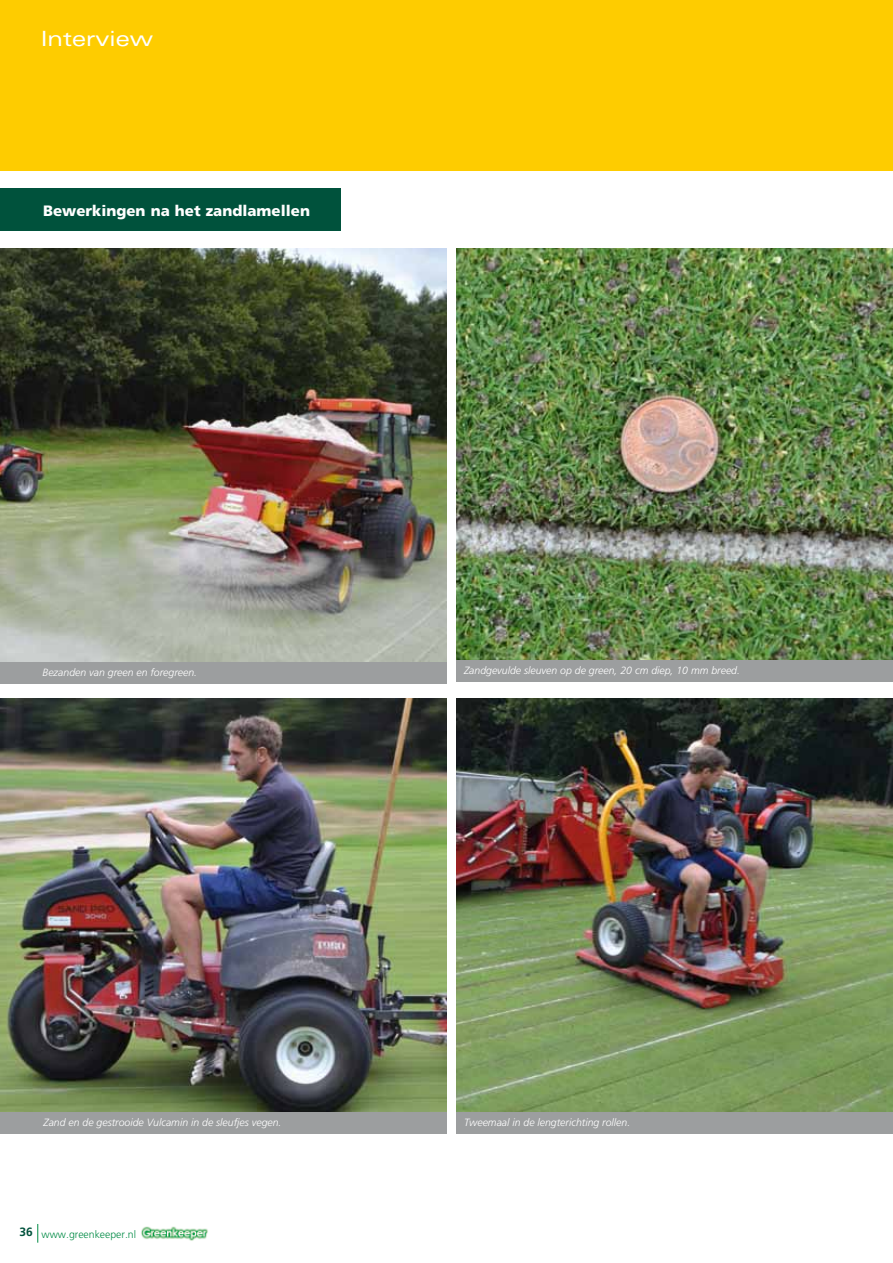
<style>
.page{position:relative;width:893px;height:1263px;background:#fff}
.page>*{position:absolute;margin:0;border:0;box-sizing:border-box;transform-origin:0 0}
.t1{font:expanded 21px "Univers";color:#fff}
.t2{font:900 15px "Frutiger";color:#fff}
.t3{font:italic 300 10.5px "Frutiger";color:#fff}
.t4{font:300 10.5px "Frutiger";color:#008b45}
.s1{font-weight:700;font-size:12px;color:#00523c}
</style>
<div class="page">
<img style="left:141px;top:1226px;width:67px;height:15px">
<svg style="left:38px;top:1224px;width:1px;height:19px"></svg>
<div style="left:0;top:0;width:893px;height:170px;background:#fecc00"></div>
<img style="left:0;top:248px;width:446px;height:414px">
<div style="left:0;top:662px;width:446px;height:22px;background:#9c9e9f"></div>
<img style="left:0;top:698px;width:446px;height:414px">
<div style="left:0;top:1112px;width:446px;height:21px;background:#9c9e9f"></div>
<img style="left:456px;top:248px;width:437px;height:412px">
<div style="left:456px;top:660px;width:437px;height:21px;background:#9c9e9f"></div>
<img style="left:456px;top:698px;width:437px;height:414px">
<div style="left:456px;top:1112px;width:437px;height:21px;background:#9c9e9f"></div>
<div style="left:0;top:188px;width:341px;height:43px;background:#00523c"></div>
<h1 class="t1" style="left:41px;top:26px;width:113px">Interview</h1>
<h2 class="t2" style="left:43px;top:202px;width:268px">Bewerkingen na het zandlamellen</h2>
<p class="t3" style="left:43px;top:666px;width:156px">Bezanden van green en foregreen.</p>
<p class="t3" style="left:43px;top:1116px;width:240px">Zand en de gestrooide Vulcamin in de sleufjes vegen.</p>
<p class="t4" style="left:20px;top:1228px;width:118px"><span class="s1">36</span> www.greenkeeper.nl</p>
<p class="t3" style="left:464px;top:664px;width:278px">Zandgevulde sleuven op de green, 20 cm diep, 10 mm breed.</p>
<p class="t3" style="left:464px;top:1117px;width:168px">Tweemaal in de lengterichting rollen.</p>
</div>
